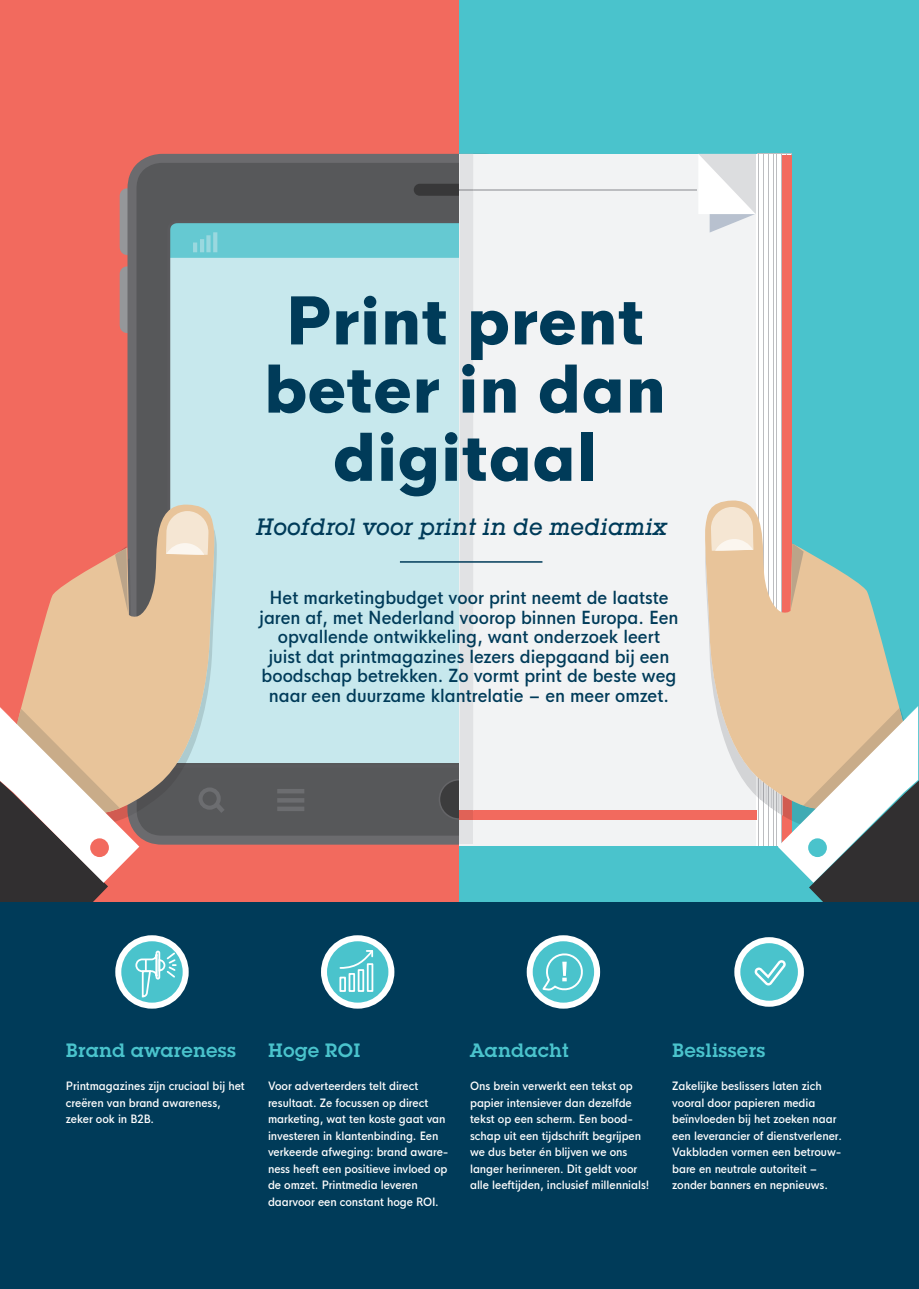
<style>
.page{position:relative;width:919px;height:1289px;background:#fff}
.page>*{position:absolute;margin:0;border:0;box-sizing:border-box;transform-origin:0 0}
.t1{font:800 64.05px/68.1px "HK Nova";color:#003b59;text-align:center}
.t2{font:italic 500 24.75px "Lubalin Graph EF";letter-spacing:.01em;color:#003b59}
.t3{font:600 20.25px "Lubalin Graph EF";letter-spacing:.01em;color:#4ac3cc}
.t4{font:500 condensed 17.7px/19.5px "HK Nova";color:#003b59;text-align:center}
.t5{font:500 condensed 11.25px/16.5px "HK Nova";letter-spacing:-.005em;color:#fff}
</style>
<div class="page">
<div style="left:0;top:0;width:459px;height:153px;background:#f26a5e"></div>
<div style="left:459px;top:0;width:459px;height:914px;background:#4ac3cc"></div>
<div style="left:459px;top:154px;width:298px;height:691px;background:#f2f3f4"></div>
<hr style="left:459px;top:189px;width:237px;height:2px;background:#bcbdc0">
<svg style="left:760px;top:154px;width:29px;height:345px;background:#e4e4e5"></svg>
<hr style="left:756px;top:154px;width:2px;height:691px;background:#fff">
<hr style="left:758px;top:154px;width:2px;height:691px;background:#fff">
<hr style="left:761px;top:154px;width:2px;height:691px;background:#fff">
<hr style="left:764px;top:154px;width:1px;height:691px;background:#fff">
<hr style="left:766px;top:154px;width:2px;height:691px;background:#fff">
<hr style="left:769px;top:154px;width:1px;height:691px;background:#fff">
<hr style="left:771px;top:154px;width:2px;height:691px;background:#fff">
<hr style="left:774px;top:154px;width:1px;height:691px;background:#fff">
<hr style="left:776px;top:154px;width:2px;height:691px;background:#fff">
<hr style="left:779px;top:154px;width:1px;height:691px;background:#fff">
<hr style="left:782px;top:154px;width:1px;height:691px;background:#fff">
<hr style="left:784px;top:154px;width:2px;height:691px;background:#fff">
<hr style="left:787px;top:154px;width:1px;height:691px;background:#fff">
<hr style="left:789px;top:154px;width:2px;height:691px;background:#fff">
<div style="left:782px;top:155px;width:9px;height:692px;background:#f26a5e"></div>
<svg style="left:712px;top:499px;width:80px;height:8px"></svg>
<div style="left:459px;top:810px;width:297px;height:9px;background:#f26a5e"></div>
<svg style="left:699px;top:154px;width:57px;height:78px"></svg>
<hr style="left:400px;top:561px;width:142px;height:1px;background:#003b59">
<div style="left:0;top:902px;width:918px;height:386px;background:#003b59"></div>
<svg style="left:118px;top:938px;width:68px;height:67px"></svg>
<div style="left:115px;top:935px;width:74px;height:73px;border:6px solid #fff;border-radius:50%"></div>
<svg style="left:324px;top:938px;width:67px;height:67px"></svg>
<div style="left:321px;top:935px;width:73px;height:73px;border:6px solid #fff;border-radius:50%"></div>
<svg style="left:737px;top:940px;width:63px;height:63px"></svg>
<svg style="left:703px;top:507px;width:215px;height:481px"></svg>
<div style="left:734px;top:937px;width:69px;height:69px;border:6px solid #fff;border-radius:50%"></div>
<svg style="left:529px;top:938px;width:68px;height:67px"></svg>
<div style="left:526px;top:935px;width:74px;height:73px;border:6px solid #fff;border-radius:50%"></div>
<svg style="left:541px;top:950px;width:42px;height:43px;background:#68cdd4"></svg>
<svg style="left:0;top:153px;width:479px;height:845px;background:#a9a1a0"></svg>
<div style="left:90px;top:838px;width:19px;height:19px;background:#f26a5e;border-radius:50%"></div>
<h1 class="t1" style="left:264px;top:280px;width:404px">Print prent beter in dan digitaal</h1>
<h2 class="t2" style="left:256px;top:512px;width:412px">Hoofdrol voor print in de mediamix</h2>
<p class="t4" style="left:259px;top:586px;width:420px">Het marketingbudget voor print neemt de laatste jaren af, met Nederland voorop binnen Europa. Een opvallende ontwikkeling, want onderzoek leert juist dat printmagazines lezers diepgaand bij een boodschap betrekken. Zo vormt print de beste weg naar een duurzame klantrelatie – en meer omzet.</p>
<h3 class="t3" style="left:66px;top:1038px;width:172px">Brand awareness</h3>
<p class="t5" style="left:66px;top:1076px;width:180px">Printmagazines zijn cruciaal bij het creëren van brand awareness, zeker ook in B2B.</p>
<h3 class="t3" style="left:268px;top:1038px;width:94px">Hoge ROI</h3>
<p class="t5" style="left:268px;top:1076px;width:182px">Voor adverteerders telt direct resultaat. Ze focussen op direct marketing, wat ten koste gaat van investeren in klantenbinding. Een verkeerde afweging: brand aware&shy;ness heeft een positieve invloed op de omzet. Printmedia leveren daarvoor een constant hoge ROI.</p>
<h3 class="t3" style="left:470px;top:1038px;width:100px">Aandacht</h3>
<p class="t5" style="left:470px;top:1076px;width:181px">Ons brein verwerkt een tekst op papier intensiever dan dezelfde tekst op een scherm. Een bood&shy;schap uit een tijdschrift begrijpen we dus beter én blijven we ons langer herinneren. Dit geldt voor alle leeftijden, inclusief millennials!</p>
<h3 class="t3" style="left:672px;top:1038px;width:95px">Beslissers</h3>
<p class="t5" style="left:672px;top:1076px;width:171px">Zakelijke beslissers laten zich vooral door papieren media beïnvloeden bij het zoeken naar een leverancier of dienstverlener.<br>Vakbladen vormen een betrouw&shy;bare en neutrale autoriteit – zonder banners en nepnieuws.</p>
</div>
